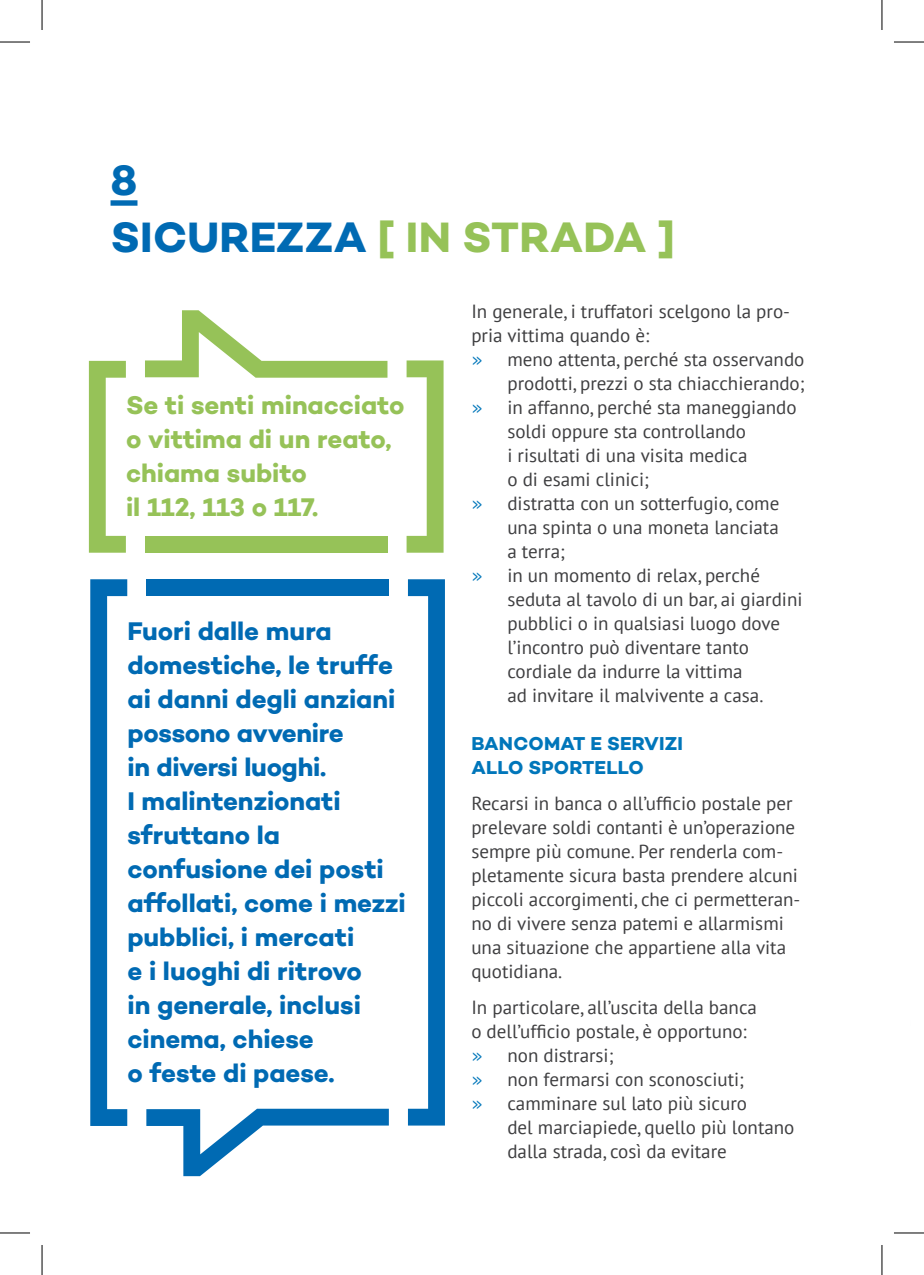
<style>
.page{position:relative;width:924px;height:1275px;background:#fff}
.page>*{position:absolute;margin:0;border:0;box-sizing:border-box;transform-origin:0 0}
.t1{font:700 43.2px/56.8px "Campton";letter-spacing:.01em;color:#006ab3}
.t2{font:700 26px/34px "Campton";letter-spacing:-.005em;color:#006ab3}
.t3{font:700 26px/34px "Campton";color:#96c258}
.t4{font:19px/24px "PT Sans";color:#3e3e40}
.t5{font:700 19px/24px "Campton";letter-spacing:.01em;color:#0076ba}
.s1{color:#96c258}
.s2{font-family:"Lekton";font-size:23px;color:#0076ba}
</style>
<div class="page">
<div style="left:110px;top:200px;width:27px;height:6px;background:#006ab3"></div>
<div style="left:146px;top:579px;width:242px;height:17px;background:#006ab3"></div>
<svg style="left:146px;top:1108px;width:242px;height:68px"></svg>
<svg style="left:408px;top:579px;width:36px;height:546px"></svg>
<svg style="left:90px;top:579px;width:37px;height:547px"></svg>
<div style="left:145px;top:536px;width:242px;height:17px;background:#96c258"></div>
<svg style="left:145px;top:310px;width:242px;height:68px"></svg>
<svg style="left:89px;top:361px;width:37px;height:192px"></svg>
<svg style="left:406px;top:360px;width:37px;height:193px"></svg>
<hr style="left:0;top:42px;width:30px;height:1px;background:#000">
<hr style="left:893px;top:42px;width:30px;height:1px;background:#000">
<hr style="left:0;top:1232px;width:30px;height:1px;background:#000">
<hr style="left:893px;top:1232px;width:30px;height:1px;background:#000">
<hr style="left:42px;top:0;width:1px;height:30px;background:#000">
<hr style="left:42px;top:1245px;width:1px;height:30px;background:#000">
<hr style="left:881px;top:0;width:1px;height:30px;background:#000">
<hr style="left:881px;top:1245px;width:1px;height:30px;background:#000">
<h1 class="t1" style="left:110px;top:151px;width:565px">8<br>sicurezza <span class="s1">[ in strada ]</span></h1>
<h2 class="t3" style="left:126px;top:388px;width:280px">Se ti senti minacciato o vittima di un reato, chiama subito<br>il 112, 113 o 117.</h2>
<p class="t2" style="left:127px;top:613px;width:280px">Fuori dalle mura domestiche, le truffe ai danni degli anziani possono avvenire<br>in diversi luoghi.<br>I malintenzionati sfruttano la confusione dei posti affollati, come i mezzi pubblici, i mercati<br>e i luoghi di ritrovo<br>in generale, inclusi cinema, chiese<br>o feste di paese.</p>
<p class="t4" style="left:471px;top:299px;width:320px">In generale, i truffatori scelgono la pro-</p>
<p class="t4" style="left:471px;top:323px;width:179px">pria vittima quando è:</p>
<p class="t4" style="left:471px;top:347px;width:334px"><span class="s2">»</span> meno attenta, perché sta osservando</p>
<p class="t4" style="left:507px;top:371px;width:298px">prodotti, prezzi o sta chiacchierando;</p>
<p class="t4" style="left:471px;top:395px;width:326px"><span class="s2">»</span> in affanno, perché sta maneggiando</p>
<p class="t4" style="left:507px;top:419px;width:240px">soldi oppure sta controllando</p>
<p class="t4" style="left:507px;top:443px;width:241px">i risultati di una visita medica</p>
<p class="t4" style="left:507px;top:467px;width:143px">o di esami clinici;</p>
<p class="t4" style="left:471px;top:491px;width:309px"><span class="s2">»</span> distratta con un sotterfugio, come</p>
<p class="t4" style="left:507px;top:515px;width:273px">una spinta o una moneta lanciata</p>
<p class="t4" style="left:507px;top:539px;width:59px">a terra;</p>
<p class="t4" style="left:471px;top:563px;width:290px"><span class="s2">»</span> in un momento di relax, perché</p>
<p class="t4" style="left:507px;top:587px;width:296px">seduta al tavolo di un bar, ai giardini</p>
<p class="t4" style="left:507px;top:611px;width:274px">pubblici o in qualsiasi luogo dove</p>
<p class="t4" style="left:507px;top:635px;width:243px">l’incontro può diventare tanto</p>
<p class="t4" style="left:507px;top:659px;width:236px">cordiale da indurre la vittima</p>
<p class="t4" style="left:507px;top:683px;width:257px">ad invitare il malvivente a casa.</p>
<p class="t5" style="left:471px;top:731px;width:213px">bancomat e servizi allo</p>
<p class="t5" style="left:528px;top:755px;width:86px">sportello</p>
<p class="t4" style="left:471px;top:791px;width:330px">Recarsi in banca o all’ufficio postale per prelevare soldi contanti è un’operazione sempre più comune. Per renderla com&shy;pletamente sicura basta prendere alcuni piccoli accorgimenti, che ci permetteran&shy;no di vivere senza patemi e allarmismi una situazione che appartiene alla vita quotidiana.</p>
<p class="t4" style="left:471px;top:995px;width:287px">In particolare, all’uscita della banca</p>
<p class="t4" style="left:471px;top:1019px;width:277px">o dell’ufficio postale, è opportuno:</p>
<p class="t4" style="left:471px;top:1043px;width:144px"><span class="s2">»</span> non distrarsi;</p>
<p class="t4" style="left:471px;top:1067px;width:274px"><span class="s2">»</span> non fermarsi con sconosciuti;</p>
<p class="t4" style="left:471px;top:1091px;width:277px"><span class="s2">»</span> camminare sul lato più sicuro</p>
<p class="t4" style="left:507px;top:1115px;width:288px">del marciapiede, quello più lontano</p>
<p class="t4" style="left:507px;top:1139px;width:221px">dalla strada, così da evitare</p>
</div>
